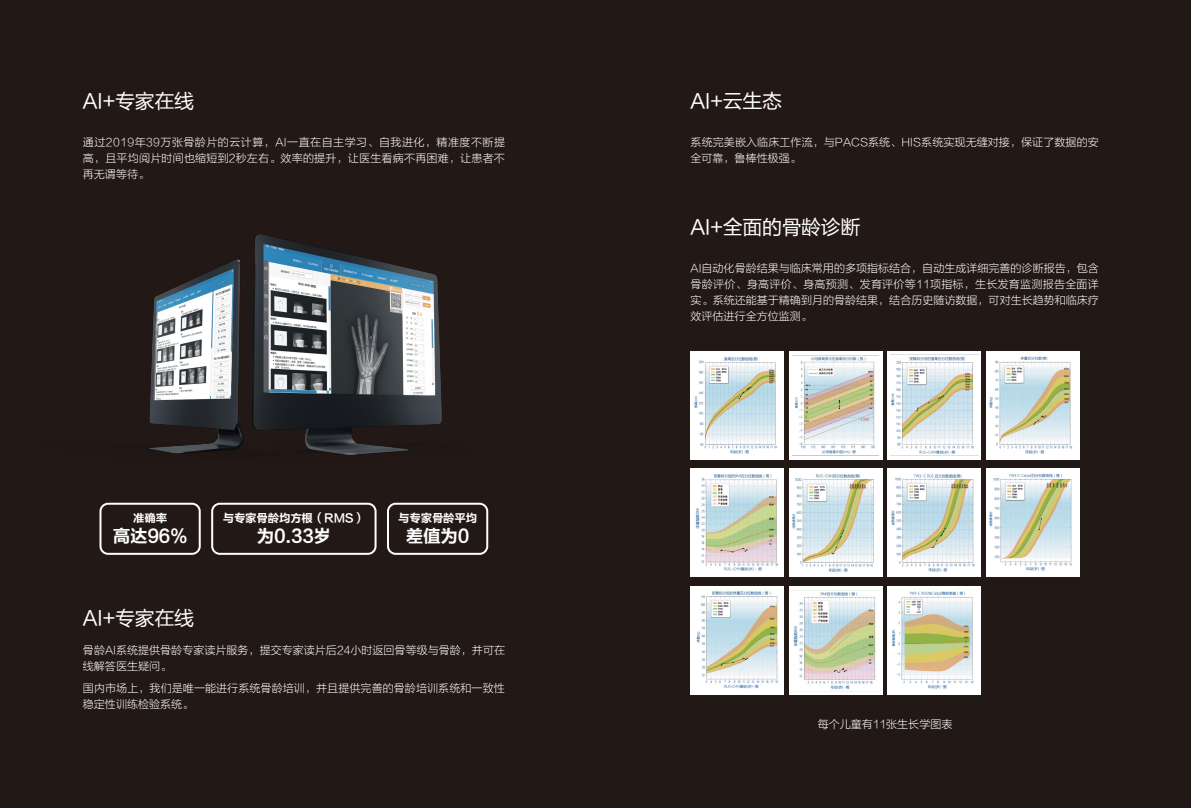
<style>
.page{position:relative;width:1191px;height:808px;background:#221815}
.page>*{position:absolute;margin:0;border:0;box-sizing:border-box;transform-origin:0 0}
.t1{font:20px "FZLTHK GBK1 0";letter-spacing:-.02em;color:#fff}
.t2{font:17.7px "FZLTCHK GBK1 0";letter-spacing:-.02em;color:#fff}
.t3{font:11.5px "FZLTCHK GBK1 0";letter-spacing:-.02em;color:#fff}
.t4{font:11px/16px "FZLTXHJW GB1 0";letter-spacing:.005em;color:#fff}
</style>
<div class="page">
<img style="left:149px;top:234px;width:293px;height:221px">
<div style="left:690px;top:351px;width:94px;height:108px;background:#fff"></div>
<img style="left:694px;top:357px;width:83px;height:97px">
<div style="left:789px;top:351px;width:93px;height:108px;background:#fff"></div>
<img style="left:792px;top:355px;width:86px;height:101px">
<div style="left:887px;top:351px;width:94px;height:108px;background:#fff"></div>
<img style="left:891px;top:354px;width:87px;height:102px">
<div style="left:986px;top:351px;width:93px;height:108px;background:#fff"></div>
<img style="left:989px;top:356px;width:84px;height:98px">
<div style="left:690px;top:468px;width:94px;height:109px;background:#fff"></div>
<img style="left:695px;top:474px;width:83px;height:97px">
<div style="left:789px;top:468px;width:93px;height:109px;background:#fff"></div>
<img style="left:792px;top:474px;width:82px;height:99px">
<div style="left:887px;top:468px;width:94px;height:109px;background:#fff"></div>
<img style="left:891px;top:474px;width:84px;height:98px">
<div style="left:986px;top:468px;width:93px;height:109px;background:#fff"></div>
<img style="left:989px;top:474px;width:83px;height:97px">
<div style="left:690px;top:586px;width:94px;height:109px;background:#fff"></div>
<img style="left:696px;top:591px;width:82px;height:98px">
<div style="left:789px;top:586px;width:93px;height:109px;background:#fff"></div>
<img style="left:792px;top:590px;width:87px;height:100px">
<div style="left:887px;top:586px;width:94px;height:109px;background:#fff"></div>
<img style="left:892px;top:591px;width:82px;height:98px">
<div style="left:99px;top:503px;width:102px;height:52px;border:2px solid #fff;border-radius:8px"></div>
<div style="left:387px;top:503px;width:101px;height:52px;border:2px solid #fff;border-radius:8px"></div>
<div style="left:211px;top:503px;width:165px;height:52px;border:2px solid #fff;border-radius:8px"></div>
<h1 class="t1" style="left:83px;top:90px;width:113px">AI+专家在线</h1>
<p class="t4" style="left:83px;top:134px;width:423px;text-align:justify">通过2019年39万张骨龄片的云计算，AI一直在自主学习、自我进化，精准度不断提高，且平均阅片时间也缩短到2秒左右。效率的提升，让医生看病不再困难，让患者不再无谓等待。</p>
<p class="t3" style="left:133px;top:511px;width:36px">准确率</p>
<h2 class="t2" style="left:113px;top:526px;width:77px">高达96%</h2>
<h1 class="t1" style="left:83px;top:607px;width:113px">AI+专家在线</h1>
<p class="t3" style="left:223px;top:511px;width:144px">与专家骨龄均方根（RMS）</p>
<h2 class="t2" style="left:257px;top:526px;width:76px">为0.33岁</h2>
<p class="t3" style="left:398px;top:511px;width:81px">与专家骨龄平均</p>
<h2 class="t2" style="left:406px;top:526px;width:65px">差值为0</h2>
<p class="t4" style="left:83px;top:643px;width:423px">骨龄AI系统提供骨龄专家读片服务，提交专家读片后24小时返回骨等级与骨龄，并可在线解答医生疑问。</p>
<p class="t4" style="left:83px;top:681px;width:423px">国内市场上，我们是唯一能进行系统骨龄培训，并且提供完善的骨龄培训系统和一致性稳定性训练检验系统。</p>
<h1 class="t1" style="left:690px;top:90px;width:93px">AI+云生态</h1>
<p class="t4" style="left:690px;top:134px;width:410px">系统完美嵌入临床工作流，与PACS系统、HIS系统实现无缝对接，保证了数据的安全可靠，鲁棒性极强。</p>
<h1 class="t1" style="left:690px;top:216px;width:171px">AI+全面的骨龄诊断</h1>
<p class="t4" style="left:690px;top:261px;width:410px;text-align:justify">AI自动化骨龄结果与临床常用的多项指标结合，自动生成详细完善的诊断报告，包含骨龄评价、身高评价、身高预测、发育评价等11项指标，生长发育监测报告全面详实。系统还能基于精确到月的骨龄结果，结合历史随访数据，可对生长趋势和临床疗效评估进行全方位监测。</p>
<p class="t4" style="left:818px;top:717px;width:136px">每个儿童有11张生长学图表</p>
</div>
